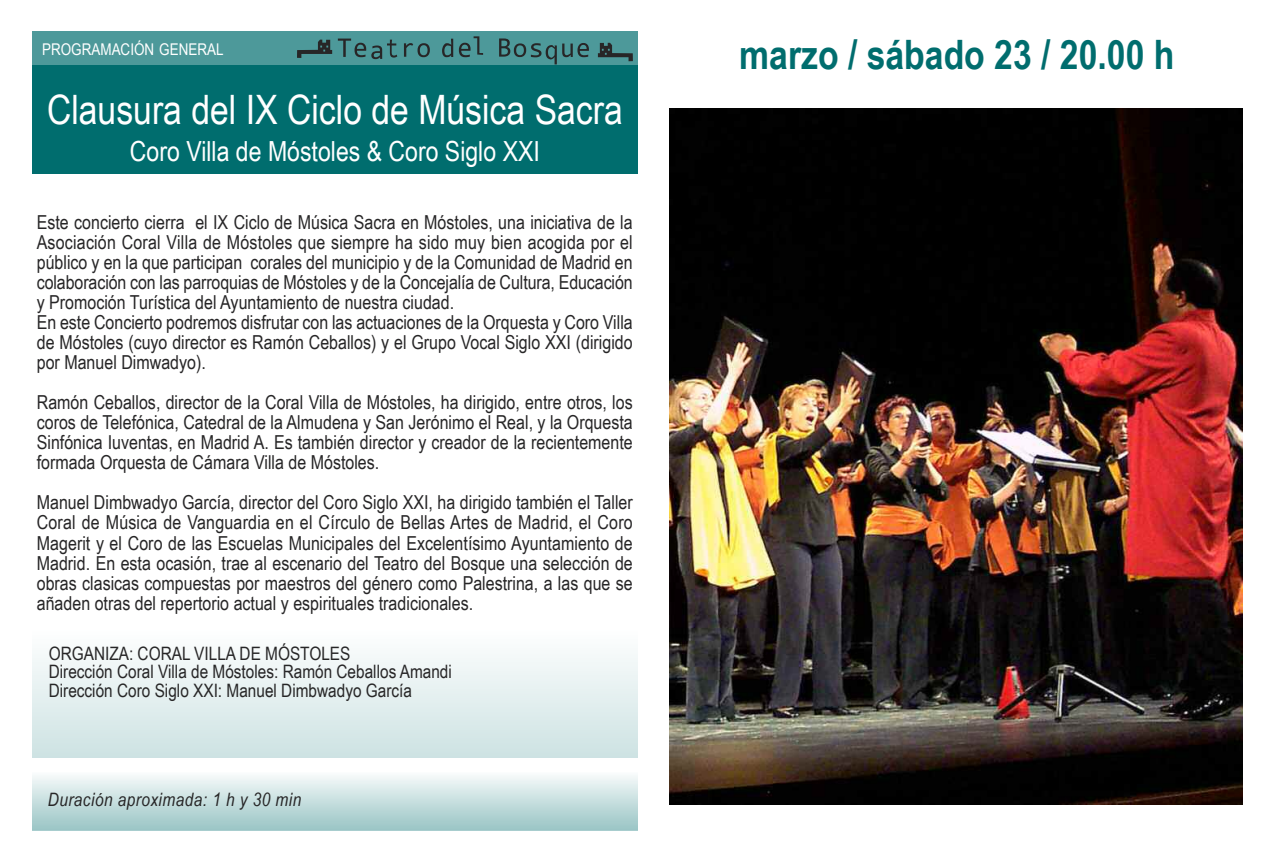
<style>
.page{position:relative;width:1276px;height:862px;background:#fff}
.page>*{position:absolute;margin:0;border:0;box-sizing:border-box;transform-origin:0 0}
.t1{font:40.5px "Arial Narrow";color:#fff}
.t2{font:700 40.5px "Arial Narrow";color:#006d6e}
.t3{font:27.68px "Arial Narrow";color:#fff}
.t4{font:19.12px/20px "Arial Narrow";color:#272627;text-align:justify}
.t5{font:18.45px/18.4px "Arial Narrow";color:#272627}
.t6{font:italic 18.45px "Arial Narrow";letter-spacing:.025em;color:#272627}
.t7{font:16.2px "Arial Narrow";color:#fff}
</style>
<div class="page">
<div style="left:32px;top:32px;width:605px;height:142px;background:#006d6e"></div>
<div style="left:32px;top:32px;width:605px;height:33px;background:#4d999a"></div>
<svg style="left:297px;top:36px;width:336px;height:28px"></svg>
<img style="left:669px;top:108px;width:573px;height:695px">
<p class="t7" style="left:42px;top:40px;width:183px">programación general</p>
<h1 class="t1" style="left:47px;top:86px;width:577px">clausura del iX ciclo de música Sacra</h1>
<h2 class="t3" style="left:130px;top:135px;width:411px">coro Villa de móstoles &amp; coro Siglo XXi</h2>
<p class="t4" style="left:37px;top:212px;width:597px;text-align:left">este concierto cierra el iX ciclo de música Sacra en móstoles, una iniciativa de la asociación coral Villa de móstoles que siempre ha sido muy bien acogida por el público y en la que participan corales del municipio y de la comunidad de madrid en colaboración con las parroquias de móstoles y de la concejalía de cultura, educación y promoción Turística del ayuntamiento de nuestra ciudad.<br>en este concierto podremos disfrutar con las actuaciones de la orquesta y coro Villa de móstoles (cuyo director es ramón ceballos) y el grupo Vocal Siglo XXi (dirigido por manuel Dimwadyo).</p>
<p class="t4" style="left:37px;top:392px;width:597px">ramón ceballos, director de la coral Villa de móstoles, ha dirigido, entre otros, los coros de Telefónica, catedral de la almudena y San Jerónimo el real, y la orquesta Sinfónica iuventas, en madrid a. es también director y creador de la recientemente formada orquesta de cámara Villa de móstoles.</p>
<p class="t4" style="left:37px;top:492px;width:598px">manuel Dimbwadyo garcía, director del coro Siglo XXi, ha dirigido también el Taller coral de música de Vanguardia en el círculo de Bellas artes de madrid, el coro magerit y el coro de las escuelas municipales del excelentísimo ayuntamiento de madrid. en esta ocasión, trae al escenario del Teatro del Bosque una selección de obras clasicas compuestas por maestros del género como palestrina, a las que se añaden otras del repertorio actual y espirituales tradicionales.</p>
<p class="t5" style="left:49px;top:643px;width:405px">organiZa: coral Villa De móSToleS<br>Dirección coral Villa de móstoles: ramón ceballos amandi<br>Dirección coro Siglo XXi: manuel Dimbwadyo garcía</p>
<p class="t6" style="left:48px;top:788px;width:255px">Duración aproximada: 1 h y 30 min</p>
<h1 class="t2" style="left:739px;top:31px;width:437px">marzo / sábado 23 / 20.00 h</h1>
</div>
